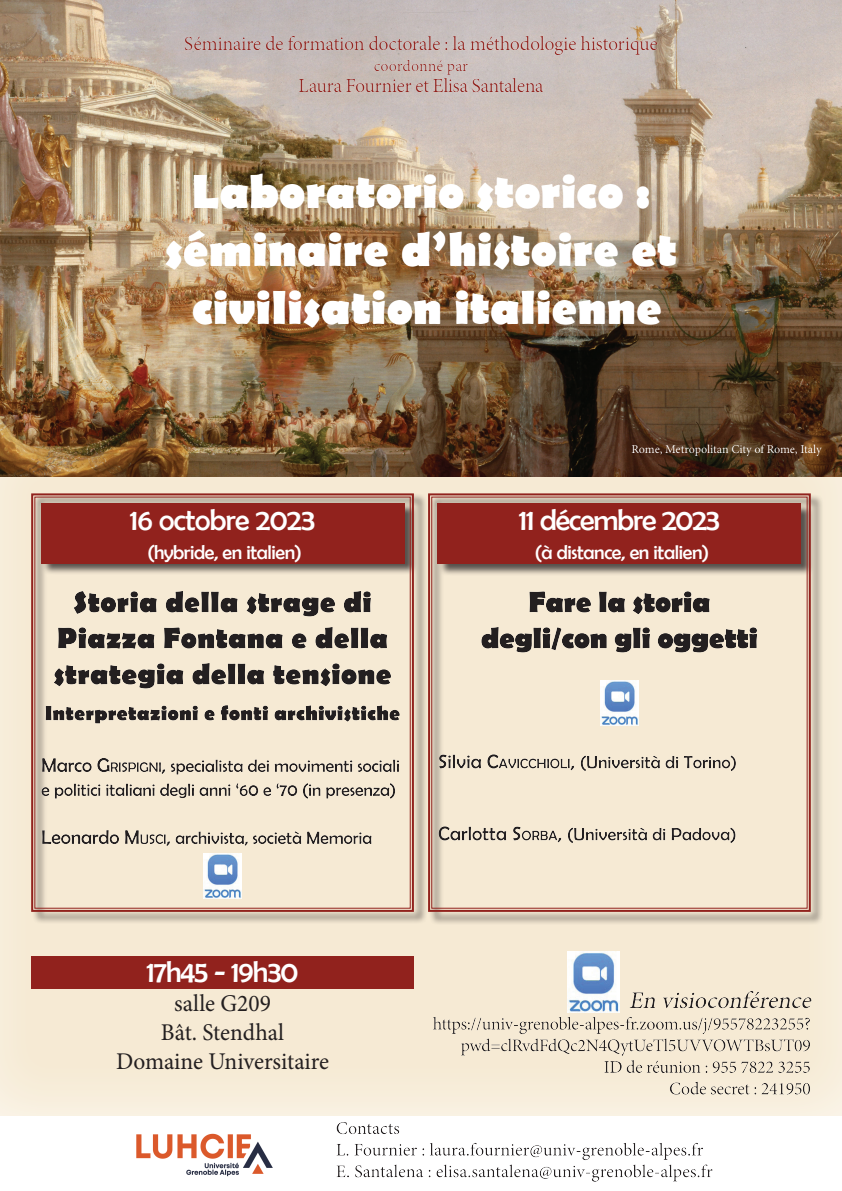
<style>
.page{position:relative;width:842px;height:1191px;background:#fff}
.page>*{position:absolute;margin:0;border:0;box-sizing:border-box;transform-origin:0 0}
.t1{font:700 48px/57.6px "Berlin Sans FB";color:#fff;text-align:center}
.t2{font:30px "Berlin Sans FB";letter-spacing:-.035em;color:#fff}
.t3{font:24px/28.8px "Minion Pro";color:#231f20;text-align:center}
.t4{font:20px "Minion Pro";letter-spacing:-.025em;color:#91221d}
.t5{font:20px "Berlin Sans FB";letter-spacing:-.02em;color:#fff}
.t6{font:16px "Minion Pro";color:#91221d}
.t7{font:12px "Minion Pro";letter-spacing:-.005em;color:#fff}
</style>
<div class="page">
<div style="left:0;top:427px;width:842px;height:688px;background:#f6ead4"></div>
<div style="left:32px;top:493px;width:395px;height:431px;background:#231f20;opacity:.75"></div>
<svg style="left:31px;top:493px;width:384px;height:420px;background:#9f4f46"></svg>
<div style="left:429px;top:494px;width:395px;height:431px;background:#231f20;opacity:.75"></div>
<svg style="left:428px;top:493px;width:384px;height:420px;background:#a15249"></svg>
<img style="left:0;top:0;width:842px;height:476px">
<div style="left:153px;top:165px;width:583px;height:175px;background:#fff;opacity:.75"></div>
<div style="left:330px;top:1115px;width:413px;height:69px;background:#fff;opacity:.75"></div>
<img style="left:136px;top:1133px;width:137px;height:44px">
<div style="left:177px;top:30px;width:515px;height:83px;background:#fff;opacity:.75"></div>
<div style="left:31px;top:955px;width:383px;height:33px;background:#91221d"></div>
<div style="left:628px;top:441px;width:214px;height:24px;background:#fff;opacity:.75"></div>
<div style="left:334px;top:983px;width:508px;height:159px;background:#fff;opacity:.75"></div>
<img style="left:567px;top:951px;width:52px;height:61px">
<div style="left:435px;top:578px;width:369px;height:334px;background:#fff;opacity:.75"></div>
<div style="left:38px;top:578px;width:391px;height:334px;background:#fff;opacity:.75"></div>
<img style="left:203px;top:854px;width:39px;height:44px">
<img style="left:600px;top:681px;width:39px;height:44px">
<p class="t4" style="left:184px;top:30px;width:475px">Séminaire de formation doctorale : la méthodologie historique</p>
<p class="t6" style="left:374px;top:55px;width:96px">coordonné par</p>
<p class="t4" style="left:298px;top:72px;width:247px">Laura Fournier et Elisa Santalena</p>
<h1 class="t1" style="left:165px;top:166px;width:514px">Laboratorio storico : séminaire d’histoire et civilisation italienne</h1>
<h2 class="t2" style="left:130px;top:503px;width:187px">16 octobre 2023</h2>
<p class="t5" style="left:147px;top:541px;width:156px">(hybride, en italien)</p>
<h2 class="t2" style="left:147px;top:955px;width:153px">17h45 - 19h30</h2>
<p class="t3" style="left:116px;top:989px;width:214px">salle G209<br>Bât. Stendhal<br>Domaine Universitaire</p>
<p class="t7" style="left:631px;top:441px;width:192px">Rome, Metropolitan City of Rome, Italy</p>
<h2 class="t2" style="left:519px;top:503px;width:203px">11 décembre 2023</h2>
<p class="t5" style="left:535px;top:541px;width:176px">(à distance, en italien)</p>
</div>
